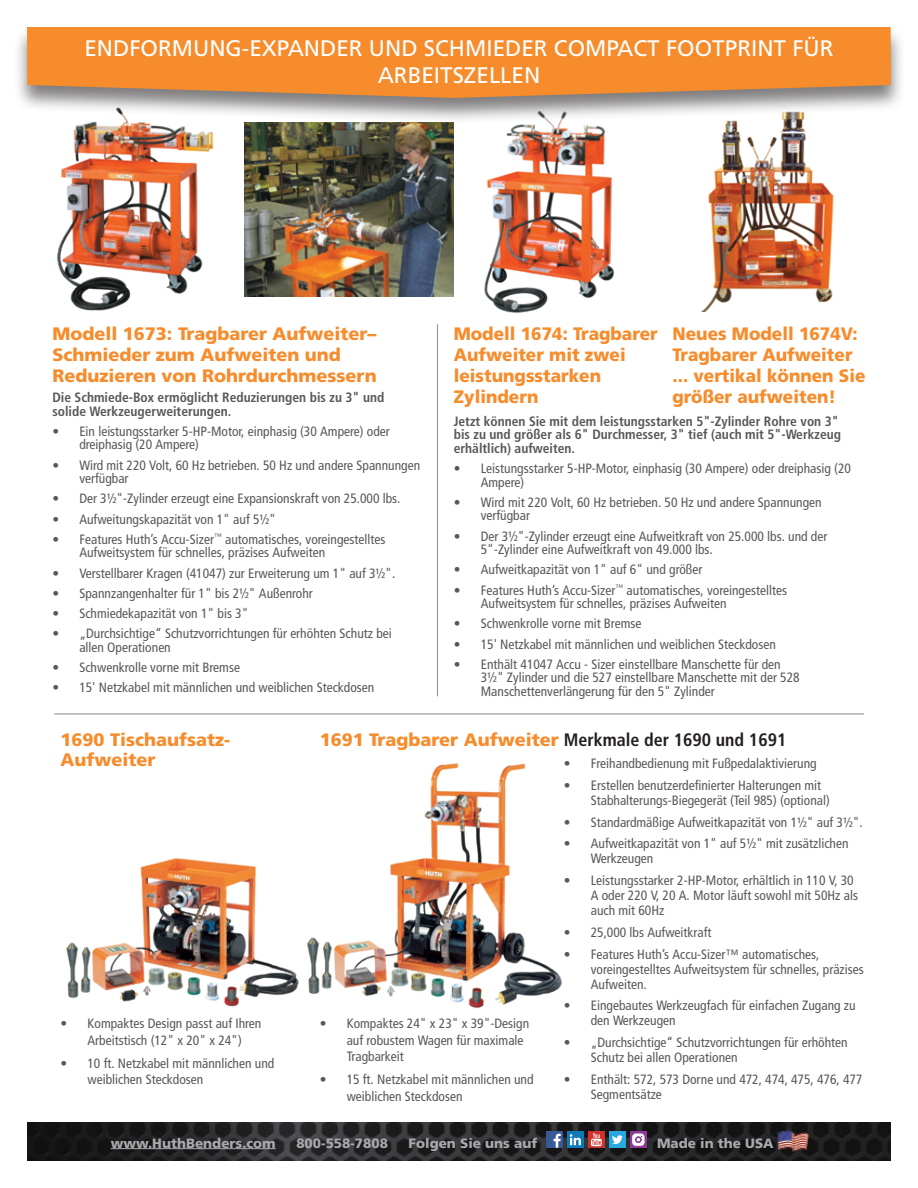
<style>
.page{position:relative;width:918px;height:1188px;background:#fff}
.page>*{position:absolute;margin:0;border:0;box-sizing:border-box;transform-origin:0 0}
.t1{font:22.5px/27px "Frutiger LT 55 Rm";color:#fff;text-align:center}
.t2{font:18px/21px "Frutiger LT 75 Blk";color:#f68c2c}
.t3{font:18px/21px "Frutiger LT 75 Blk";color:#f68c2c;scale:.95 1}
.t4{font:13.5px/13.5px "Frutiger LT 57 Cn";color:#57585a}
.t5{font:13.5px/13.5px "Frutiger LT 67 Bd Cn";color:#57585a}
.t6{font:13.5px "Frutiger LT 75 Blk";color:#a8a9ad}
.t7{font:13.5px "Frutiger LT 75 Blk";color:#9aabd0}
.s1{font-family:"Frutiger LT 67 Bd Cn";color:#231f20}
</style>
<div class="page">
<img style="left:57px;top:125px;width:157px;height:186px">
<hr style="left:437px;top:324px;width:1px;height:372px;background:#939598">
<img style="left:244px;top:125px;width:210px;height:171px">
<img style="left:484px;top:125px;width:130px;height:188px">
<img style="left:702px;top:125px;width:132px;height:186px">
<img style="left:27px;top:1122px;width:864px;height:39px">
<img style="left:66px;top:858px;width:233px;height:149px">
<img style="left:306px;top:763px;width:256px;height:245px">
<hr style="left:54px;top:713px;width:810px;height:1px;background:#939598">
<div style="left:13px;top:25px;width:893px;height:100px;background:#231f20;opacity:.58"></div>
<svg style="left:27px;top:27px;width:864px;height:71px;background:#ec8c35"></svg>
<hr style="left:111px;top:1148px;width:165px;height:1px;background:#a8a9ad">
<img style="left:775px;top:1130px;width:34px;height:23px">
<div style="left:546px;top:1132px;width:16px;height:16px;background:#395a99"></div>
<div style="left:567px;top:1132px;width:16px;height:16px;background:#0c7ab6"></div>
<div style="left:588px;top:1132px;width:16px;height:16px;background:#cf322d"></div>
<div style="left:609px;top:1132px;width:16px;height:16px;background:#27a8e0"></div>
<div style="left:630px;top:1132px;width:16px;height:16px;background:#8a3c96"></div>
<svg style="left:554px;top:1133px;width:97px;height:15px"></svg>
<h1 class="t1" style="left:84px;top:35px;width:751px">ENDFORMUNG-EXPANDER UND SCHMIEDER COMPACT FOOTPRINT FÜR<br>ARBEITSZELLEN</h1>
<h2 class="t2" style="left:52px;top:323px;width:326px">Modell 1673: Tragbarer Aufweiter–<br>Schmieder zum Aufweiten und<br>Reduzieren von Rohrdurchmessern</h2>
<p class="t5" style="left:52px;top:391px;width:333px">Die Schmiede-Box ermöglicht Reduzierungen bis zu 3" und solide Werkzeugerweiterungen.</p>
<p class="t4" style="left:79px;top:425px;width:312px;text-indent:-27px">• Ein leistungsstarker 5-HP-Motor, einphasig (30 Ampere) oder dreiphasig (20 Ampere)</p>
<p class="t4" style="left:79px;top:458px;width:342px;text-indent:-27px">• Wird mit 220 Volt, 60 Hz betrieben. 50 Hz und andere Spannungen verfügbar</p>
<p class="t4" style="left:52px;top:492px;width:350px">• Der 3½"-Zylinder erzeugt eine Expansionskraft von 25.000 lbs.</p>
<p class="t4" style="left:52px;top:512px;width:225px">• Aufweitungskapazität von 1" auf 5½"</p>
<p class="t4" style="left:79px;top:533px;width:308px;text-indent:-27px">• Features Huth’s Accu-Sizer<sup>™</sup> automatisches, voreingestelltes<br>Aufweitsystem für schnelles, präzises Aufweiten</p>
<p class="t4" style="left:52px;top:566px;width:344px">• Verstellbarer Kragen (41047) zur Erweiterung um 1" auf 3½".</p>
<p class="t4" style="left:52px;top:587px;width:262px">• Spannzangenhalter für 1" bis 2½" Außenrohr</p>
<p class="t4" style="left:52px;top:607px;width:198px">• Schmiedekapazität von 1" bis 3"</p>
<p class="t4" style="left:79px;top:627px;width:314px;text-indent:-27px">• „Durchsichtige“ Schutzvorrichtungen für erhöhten Schutz bei allen Operationen</p>
<p class="t4" style="left:52px;top:661px;width:189px">• Schwenkrolle vorne mit Bremse</p>
<p class="t4" style="left:52px;top:681px;width:324px">• 15' Netzkabel mit männlichen und weiblichen Steckdosen</p>
<h2 class="t3" style="left:454px;top:323px;width:216px">Modell 1674: Tragbarer<br>Aufweiter mit zwei leistungsstarken<br>Zylindern</h2>
<h2 class="t3" style="left:673px;top:323px;width:205px">Neues Modell 1674V:<br>Tragbarer Aufweiter ... vertikal können Sie größer aufweiten!</h2>
<p class="t5" style="left:454px;top:414px;width:389px">Jetzt können Sie mit dem leistungsstarken 5"-Zylinder Rohre von 3" bis zu und größer als 6" Durchmesser, 3" tief (auch mit 5"-Werkzeug erhältlich) aufweiten.</p>
<p class="t4" style="left:481px;top:462px;width:372px;text-indent:-27px">• Leistungsstarker 5-HP-Motor, einphasig (30 Ampere) oder dreiphasig (20<br>Ampere)</p>
<p class="t4" style="left:481px;top:496px;width:342px;text-indent:-27px">• Wird mit 220 Volt, 60 Hz betrieben. 50 Hz und andere Spannungen verfügbar</p>
<p class="t4" style="left:481px;top:529px;width:348px;text-indent:-27px">• Der 3½"-Zylinder erzeugt eine Aufweitkraft von 25.000 lbs. und der<br>5"-Zylinder eine Aufweitkraft von 49.000 lbs.</p>
<p class="t4" style="left:454px;top:563px;width:250px">• Aufweitkapazität von 1" auf 6" und größer</p>
<p class="t4" style="left:481px;top:583px;width:308px;text-indent:-27px">• Features Huth’s Accu-Sizer<sup>™</sup> automatisches, voreingestelltes<br>Aufweitsystem für schnelles, präzises Aufweiten</p>
<p class="t4" style="left:454px;top:617px;width:189px">• Schwenkrolle vorne mit Bremse</p>
<p class="t4" style="left:454px;top:637px;width:324px">• 15' Netzkabel mit männlichen und weiblichen Steckdosen</p>
<p class="t4" style="left:481px;top:658px;width:320px;text-indent:-27px">• Enthält 41047 Accu - Sizer einstellbare Manschette für den<br>3½" Zylinder und die 527 einstellbare Manschette mit der 528<br>Manschettenverlängerung für den 5" Zylinder</p>
<h2 class="t2" style="left:60px;top:730px;width:171px;line-height:19.5px">1690 Tischaufsatz-<br>Aufweiter</h2>
<p class="t4" style="left:60px;top:1015px;width:202px;line-height:16.5px;text-align:center">• Kompaktes Design passt auf Ihren<br>Arbeitstisch (12" x 20" x 24")</p>
<p class="t4" style="left:87px;top:1055px;width:188px;line-height:16.5px;text-indent:-27px">• 10 ft. Netzkabel mit männlichen und weiblichen Steckdosen</p>
<h2 class="t2" style="left:320px;top:730px;width:468px">1691 Tragbarer Aufweiter <span class="s1">Merkmale der 1690 und 1691</span></h2>
<p class="t4" style="left:564px;top:757px;width:254px">• Freihandbedienung mit Fußpedalaktivierung</p>
<p class="t4" style="left:591px;top:778px;width:241px;line-height:15px;text-indent:-27px">• Erstellen benutzerdefinierter Halterungen mit<br>Stabhalterungs-Biegegerät (Teil 985) (optional)</p>
<p class="t4" style="left:564px;top:815px;width:301px">• Standardmäßige Aufweitkapazität von 1½" auf 3½".</p>
<p class="t4" style="left:591px;top:836px;width:259px;line-height:15px;text-indent:-27px">• Aufweitkapazität von 1" auf 5½" mit zusätzlichen<br>Werkzeugen</p>
<p class="t4" style="left:591px;top:873px;width:269px;line-height:15px;text-indent:-27px">• Leistungsstarker 2-HP-Motor, erhältlich in 110 V, 30<br>A oder 220 V, 20 A. Motor läuft sowohl mit 50Hz als auch mit 60Hz</p>
<p class="t4" style="left:564px;top:926px;width:149px">• 25,000 lbs Aufweitkraft</p>
<p class="t4" style="left:591px;top:947px;width:275px;line-height:15px;text-indent:-27px">• Features Huth’s Accu-Sizer™ automatisches, voreingestelltes Aufweitsystem für schnelles, präzises<br>Aufweiten.</p>
<p class="t4" style="left:591px;top:998px;width:266px;line-height:15px;text-indent:-27px">• Eingebautes Werkzeugfach für einfachen Zugang zu den Werkzeugen</p>
<p class="t4" style="left:591px;top:1035px;width:258px;line-height:15px;text-indent:-27px">• „Durchsichtige“ Schutzvorrichtungen für erhöhten<br>Schutz bei allen Operationen</p>
<p class="t4" style="left:591px;top:1072px;width:273px;line-height:15px;text-indent:-27px">• Enthält: 572, 573 Dorne und 472, 474, 475, 476, 477<br>Segmentsätze</p>
<p class="t4" style="left:347px;top:1015px;width:184px;line-height:16.5px;text-indent:-27px">• Kompaktes 24" x 23" x 39"-Design auf robustem Wagen für maximale<br>Tragbarkeit</p>
<p class="t4" style="left:347px;top:1072px;width:188px;line-height:16.5px;text-indent:-27px">• 15 ft. Netzkabel mit männlichen und weiblichen Steckdosen</p>
<p class="t6" style="left:111px;top:1135px;width:167px">www.HuthBenders.com</p>
<p class="t6" style="left:296px;top:1135px;width:93px">800-558-7808</p>
<p class="t6" style="left:409px;top:1135px;width:130px">Folgen Sie uns auf</p>
<p class="t6" style="left:657px;top:1135px;width:118px">Made in the USA</p>
<p class="t7" style="left:117px;top:1135px;width:167px">www.HuthBenders.com</p>
<p class="t6" style="left:303px;top:1135px;width:93px">800-558-7808</p>
<p class="t6" style="left:415px;top:1135px;width:130px">Folgen Sie uns auf</p>
<p class="t6" style="left:664px;top:1135px;width:118px">Made in the USA</p>
</div>
